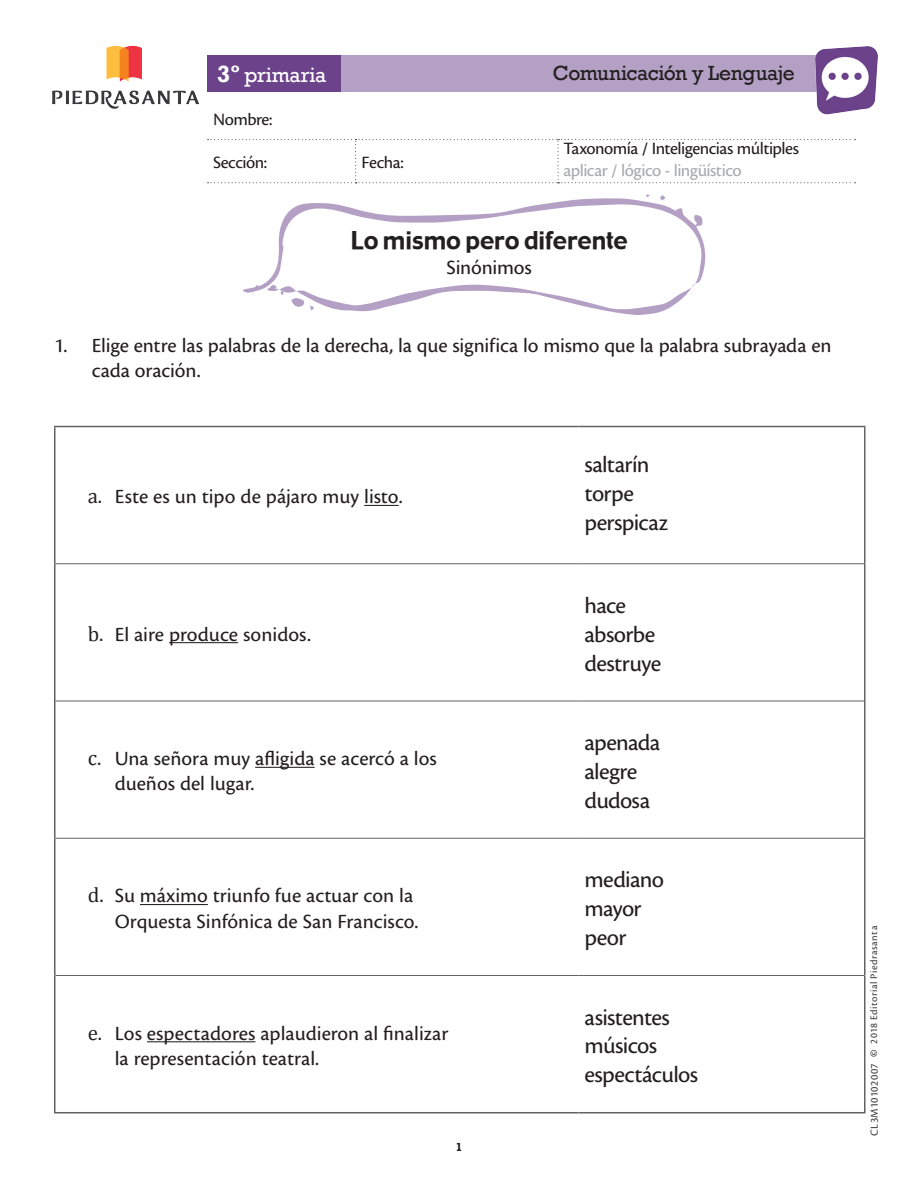
<style>
.page{position:relative;width:918px;height:1188px;background:#fff}
.page>*{position:absolute;margin:0;border:0;box-sizing:border-box;transform-origin:0 0}
.Nombre_alumno{font:24px "Cronos Pro Capt";letter-spacing:-.03em;color:#231f20}
.Tit_1y2{font:24px "Gadget";color:#231f20}
.Curso_NG{font:21px/25.2px "Cronos Pro Capt";color:#231f20}
.t1{font:21px "Rockwell";letter-spacing:-.02em;color:#231f20}
.t2{font:21px "Rockwell";letter-spacing:-.005em;color:#fff}
.Tit_1y2-2{font:21px "Cronos Pro Capt";letter-spacing:-.01em;color:#231f20}
.Nombre_alumno-2{font:18px "Cronos Pro Capt";letter-spacing:-.03em;color:#231f20}
.Nombre_alumno-3{font:18px "Cronos Pro Capt";letter-spacing:-.03em;color:#a8a9ad}
.No__pagina{font:700 12px "Rockwell";color:#231f20}
._2014_Editorial_Pie{font:11.25px "Cronos Pro Capt";letter-spacing:.03em;color:#3e3e3f}
.t3{font:10.5px "Cronos Pro Capt";letter-spacing:.04em;color:#3e3e3f}
.s1{font-weight:700;font-size:24px}
.s2{font-family:"Cambria"}
.s3{font-family:"Cronos Pro";font-weight:700}
</style>
<div class="page">
<svg style="left:207px;top:55px;width:603px;height:37px;background:#a48bb8"></svg>
<svg style="left:208px;top:139px;width:648px;height:44px"></svg>
<img style="left:52px;top:45px;width:147px;height:64px">
<img style="left:810px;top:46px;width:68px;height:69px">
<svg style="left:243px;top:194px;width:463px;height:121px"></svg>
<hr style="left:54px;top:426px;width:525px;height:1px;background:#636366">
<hr style="left:54px;top:427px;width:2px;height:137px;background:#636366">
<hr style="left:579px;top:426px;width:287px;height:1px;background:#636366">
<hr style="left:864px;top:427px;width:2px;height:137px;background:#636366">
<hr style="left:54px;top:564px;width:2px;height:137px;background:#636366">
<hr style="left:864px;top:564px;width:2px;height:137px;background:#636366">
<hr style="left:54px;top:701px;width:2px;height:137px;background:#636366">
<hr style="left:864px;top:701px;width:2px;height:137px;background:#636366">
<hr style="left:54px;top:838px;width:2px;height:137px;background:#636366">
<hr style="left:864px;top:838px;width:2px;height:137px;background:#636366">
<hr style="left:54px;top:975px;width:2px;height:137px;background:#636366">
<hr style="left:864px;top:975px;width:2px;height:137px;background:#636366">
<hr style="left:54px;top:1112px;width:525px;height:1px;background:#636366">
<hr style="left:579px;top:1112px;width:287px;height:1px;background:#636366">
<hr style="left:56px;top:563px;width:523px;height:1px;background:#636366">
<hr style="left:579px;top:563px;width:285px;height:1px;background:#636366">
<hr style="left:56px;top:701px;width:523px;height:1px;background:#636366">
<hr style="left:579px;top:701px;width:285px;height:1px;background:#636366">
<hr style="left:56px;top:838px;width:523px;height:1px;background:#636366">
<hr style="left:579px;top:838px;width:285px;height:1px;background:#636366">
<hr style="left:56px;top:975px;width:523px;height:1px;background:#636366">
<hr style="left:579px;top:975px;width:285px;height:1px;background:#636366">
<hr style="left:364px;top:505px;width:35px;height:1px;background:#231f20">
<hr style="left:169px;top:642px;width:69px;height:1px;background:#231f20">
<hr style="left:255px;top:767px;width:60px;height:1px;background:#231f20">
<hr style="left:140px;top:904px;width:68px;height:1px;background:#231f20">
<hr style="left:147px;top:1041px;width:108px;height:1px;background:#231f20">
<p class="t2" style="left:217px;top:63px;width:111px"><span class="s1">3º</span> primaria</p>
<p class="t1" style="left:553px;top:61px;width:244px">Comunicación y Lenguaje</p>
<p class="Nombre_alumno-2" style="left:213px;top:109px;width:61px">Nombre:</p>
<p class="Nombre_alumno-2" style="left:213px;top:152px;width:56px">Sección:</p>
<p class="Nombre_alumno-2" style="left:362px;top:152px;width:44px">Fecha:</p>
<p class="Nombre_alumno-2" style="left:564px;top:139px;width:237px">Taxonomía / Inteligencias múltiples</p>
<p class="Nombre_alumno-3" style="left:564px;top:160px;width:180px">aplicar / lógico - lingüístico</p>
<p class="Tit_1y2" style="left:351px;top:225px;width:278px">Lo mismo pero diferente</p>
<p class="Tit_1y2-2" style="left:447px;top:255px;width:87px">Sinónimos</p>
<p class="Curso_NG" style="left:92px;top:333px;width:741px;text-indent:-38px">1. Elige entre las palabras de la derecha, la que significa lo mismo que la palabra subrayada en cada oración.</p>
<p class="Curso_NG" style="left:88px;top:484px;width:316px"><span class="s2">a.</span> Este es un tipo de pájaro muy listo.</p>
<p class="Curso_NG" style="left:88px;top:622px;width:225px"><span class="s2">b.</span> El aire produce sonidos.</p>
<p class="Curso_NG" style="left:115px;top:746px;width:324px;text-indent:-27px"><span class="s2">c.</span> Una señora muy afligida se acercó a los dueños del lugar.</p>
<p class="Curso_NG" style="left:88px;top:883px;width:332px;text-align:right"><span class="s2">d.</span> Su máximo triunfo fue actuar con la<br>Orquesta Sinfónica de San Francisco.</p>
<p class="Curso_NG" style="left:115px;top:1021px;width:335px;text-indent:-27px"><span class="s2">e.</span> Los espectadores aplaudieron al finalizar la representación teatral.</p>
<p class="No__pagina" style="left:456px;top:1139px;width:8px">1</p>
<p class="Nombre_alumno" style="left:585px;top:451px;width:66px">saltarín</p>
<p class="Nombre_alumno" style="left:585px;top:480px;width:51px">torpe</p>
<p class="Nombre_alumno" style="left:585px;top:509px;width:85px">perspicaz</p>
<p class="Nombre_alumno" style="left:585px;top:592px;width:43px">hace</p>
<p class="Nombre_alumno" style="left:585px;top:620px;width:72px">absorbe</p>
<p class="Nombre_alumno" style="left:585px;top:649px;width:78px">destruye</p>
<p class="Nombre_alumno" style="left:585px;top:729px;width:77px">apenada</p>
<p class="Nombre_alumno" style="left:585px;top:758px;width:54px">alegre</p>
<p class="Nombre_alumno" style="left:585px;top:787px;width:67px">dudosa</p>
<p class="Nombre_alumno" style="left:585px;top:866px;width:81px">mediano</p>
<p class="Nombre_alumno" style="left:585px;top:895px;width:59px">mayor</p>
<p class="Nombre_alumno" style="left:585px;top:924px;width:43px">peor</p>
<p class="Nombre_alumno" style="left:585px;top:1003px;width:87px">asistentes</p>
<p class="Nombre_alumno" style="left:585px;top:1032px;width:74px">músicos</p>
<p class="Nombre_alumno" style="left:585px;top:1061px;width:115px">espectáculos</p>
<p class="t3" style="left:868px;top:1057px;width:132px;rotate:-90deg"><span class="s3">©</span> 2018 Editorial Piedrasanta</p>
<p class="_2014_Editorial_Pie" style="left:868px;top:1136px;width:74px;rotate:-90deg">CL3M10102007</p>
</div>
